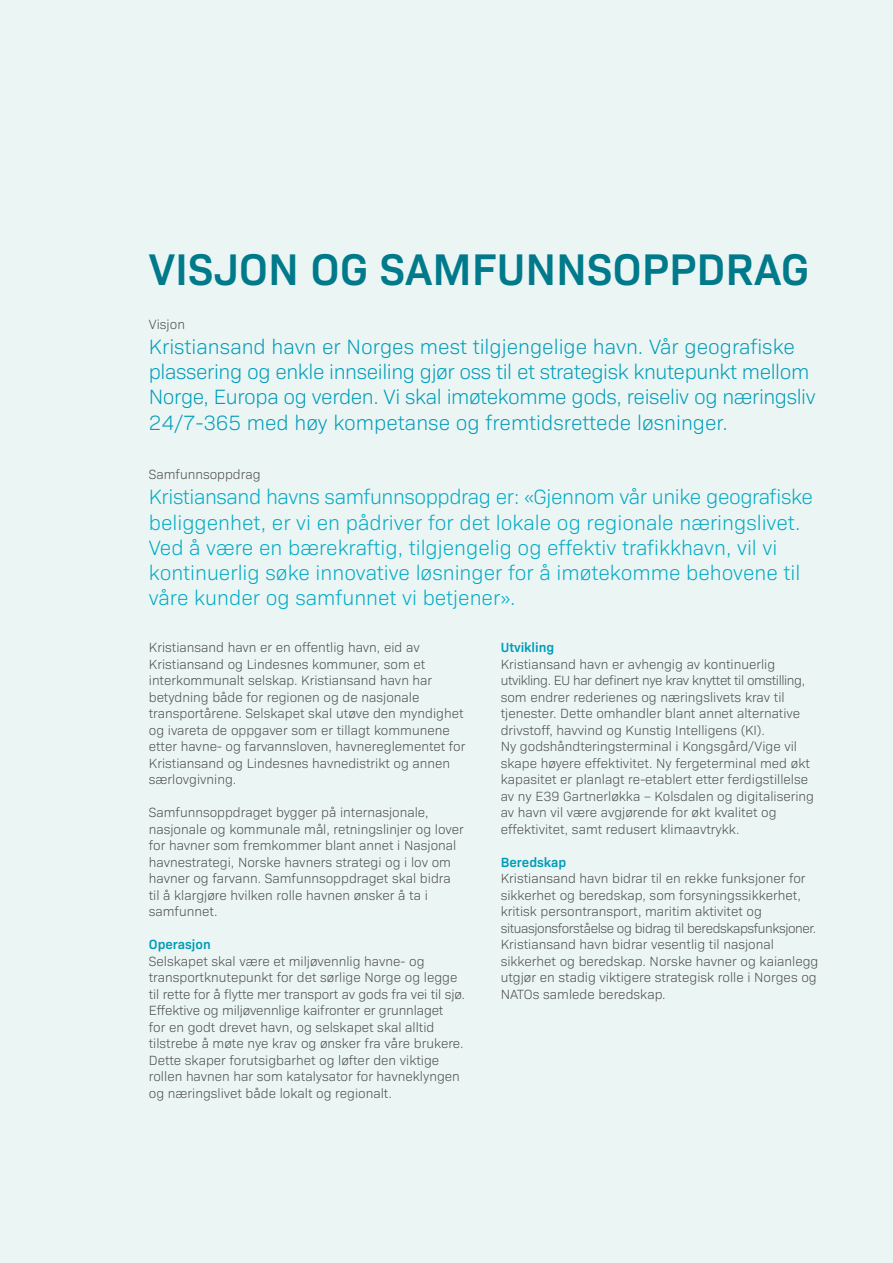
<style>
.page{position:relative;width:893px;height:1263px;background:#ebf6f4}
.page>*{position:absolute;margin:0;border:0;box-sizing:border-box;transform-origin:0 0}
.t1{font:600 45px "Bio Sans";color:#007a8b}
.t2{font:300 21px/25.2px "Bio Sans";color:#00aac4}
.t3{font:300 21px/25.2px "Bio Sans";letter-spacing:-.02em;color:#009cb9}
.t4{font:300 13.5px/16.5px "Bio Sans";color:#4b4b4a}
.t5{font:600 13.5px "Bio Sans";color:#009cb9}
</style>
<div class="page">
<h1 class="t1" style="left:149px;top:235px;width:662px">VISJON OG SAMFUNNSOPPDRAG</h1>
<p class="t4" style="left:149px;top:315px;width:38px">Visjon</p>
<p class="t3" style="left:149px;top:333px;width:668px">Kristiansand havn er Norges mest tilgjengelige havn. Vår geografiske plassering og enkle innseiling gjør oss til et strategisk knutepunkt mellom Norge, Europa og verden. Vi skal imøtekomme gods, reiseliv og næringsliv 24/7-365 med høy kompetanse og fremtidsrettede løsninger.</p>
<p class="t4" style="left:149px;top:465px;width:113px">Samfunnsoppdrag</p>
<p class="t2" style="left:149px;top:483px;width:666px">Kristiansand havns samfunnsoppdrag er: «Gjennom vår unike geografiske beliggenhet, er vi en pådriver for det lokale og regionale næringslivet.<br>Ved å være en bærekraftig, tilgjengelig og effektiv trafikkhavn, vil vi kontinuerlig søke innovative løsninger for å imøtekomme behovene til våre kunder og samfunnet vi betjener».</p>
<p class="t4" style="left:149px;top:638px;width:318px">Kristiansand havn er en offentlig havn, eid av Kristiansand og Lindesnes kommuner, som et interkommunalt selskap. Kristiansand havn har betydning både for regionen og de nasjonale transportårene. Selskapet skal utøve den myndighet og ivareta de oppgaver som er tillagt kommunene etter havne- og farvannsloven, havnereglementet for Kristiansand og Lindesnes havnedistrikt og annen særlovgivning.</p>
<p class="t4" style="left:149px;top:803px;width:316px">Samfunnsoppdraget bygger på internasjonale, nasjonale og kommunale mål, retningslinjer og lover for havner som fremkommer blant annet i Nasjonal havnestrategi, Norske havners strategi og i lov om havner og farvann. Samfunnsoppdraget skal bidra til å klargjøre hvilken rolle havnen ønsker å ta i samfunnet.</p>
<p class="t5" style="left:149px;top:934px;width:64px">Operasjon</p>
<p class="t4" style="left:149px;top:952px;width:318px">Selskapet skal være et miljøvennlig havne- og transportknutepunkt for det sørlige Norge og legge til rette for å flytte mer transport av gods fra vei til sjø.<br>Effektive og miljøvennlige kaifronter er grunnlaget<br>for en godt drevet havn, og selskapet skal alltid tilstrebe å møte nye krav og ønsker fra våre brukere.<br>Dette skaper forutsigbarhet og løfter den viktige rollen havnen har som katalysator for havneklyngen og næringslivet både lokalt og regionalt.</p>
<p class="t5" style="left:501px;top:637px;width:55px">Utvikling</p>
<p class="t4" style="left:501px;top:655px;width:315px">Kristiansand havn er avhengig av kontinuerlig utvikling. EU har definert nye krav knyttet til omstilling, som endrer rederienes og næringslivets krav til tjenester. Dette omhandler blant annet alternative drivstoff, havvind og Kunstig Intelligens (KI).<br>Ny godshåndteringsterminal i Kongsgård/Vige vil skape høyere effektivitet. Ny fergeterminal med økt kapasitet er planlagt re-etablert etter ferdigstillelse av ny E39 Gartnerløkka – Kolsdalen og digitalisering av havn vil være avgjørende for økt kvalitet og effektivitet, samt redusert klimaavtrykk.</p>
<p class="t5" style="left:501px;top:852px;width:67px">Beredskap</p>
<p class="t4" style="left:501px;top:869px;width:319px">Kristiansand havn bidrar til en rekke funksjoner for sikkerhet og beredskap, som forsyningssikkerhet, kritisk persontransport, maritim aktivitet og situasjonsforståelse og bidrag til beredskapsfunksjoner.<br>Kristiansand havn bidrar vesentlig til nasjonal sikkerhet og beredskap. Norske havner og kaianlegg utgjør en stadig viktigere strategisk rolle i Norges og NATOs samlede beredskap.</p>
</div>
